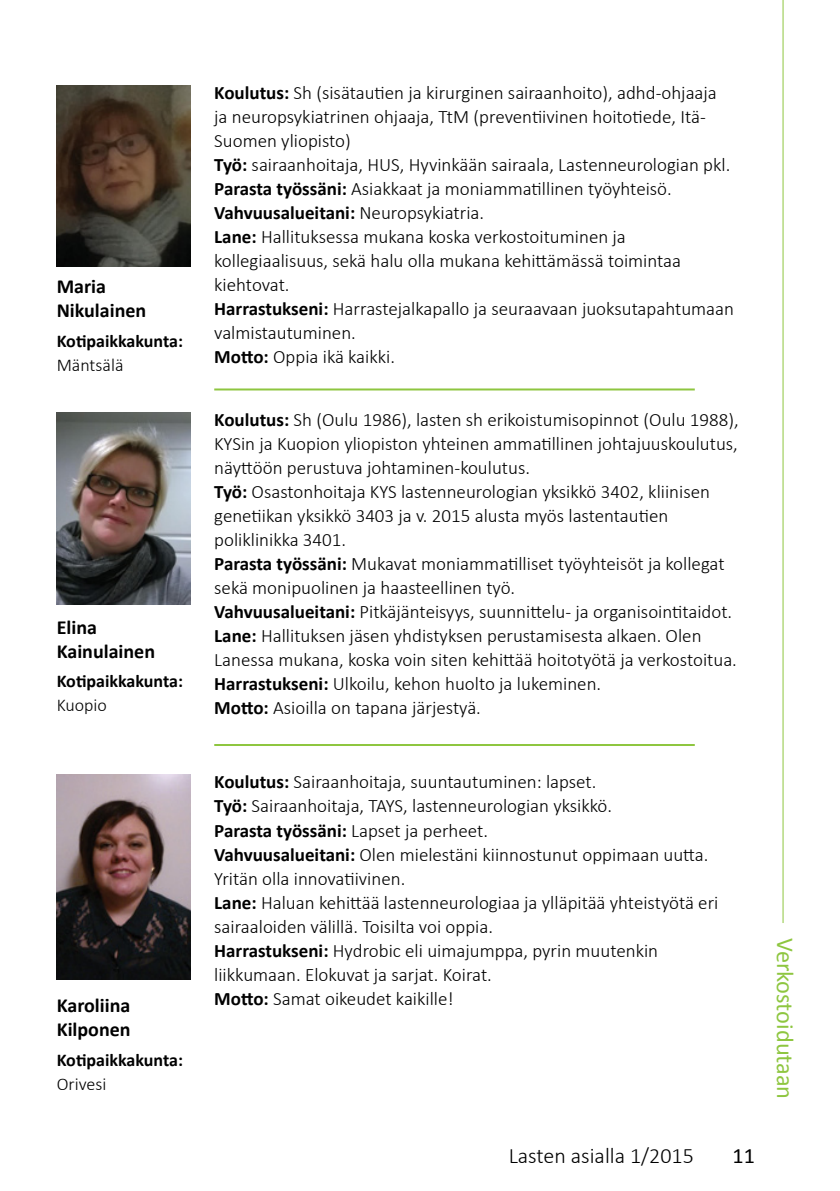
<style>
.page{position:relative;width:840px;height:1191px;background:#fff}
.page>*{position:absolute;margin:0;border:0;box-sizing:border-box;transform-origin:0 0}
.t1{font:24.4px "Calibri";color:#8ec640}
.t2{font:300 22px "Calibri";color:#000}
.t3{font:22px "Calibri";color:#000}
.t4{font:700 20px/24px "Calibri";color:#000}
.t5{font:300 19px/24px "Calibri";color:#000}
.t6{font:700 18px "Calibri";color:#000}
.t7{font:300 18px "Calibri";color:#000}
.s1{font-weight:700}
</style>
<div class="page">
<img style="left:57px;top:85px;width:133px;height:181px">
<img style="left:56px;top:412px;width:134px;height:192px">
<img style="left:57px;top:774px;width:133px;height:205px">
<hr style="left:214px;top:388px;width:480px;height:2px;background:#8ec640">
<hr style="left:214px;top:744px;width:480px;height:2px;background:#8ec640">
<hr style="left:782px;top:0;width:1px;height:923px;background:#8ec640">
<p class="t4" style="left:57px;top:274px;width:91px">Maria<br>Nikulainen</p>
<p class="t6" style="left:57px;top:329px;width:128px">Kotipaikkakunta:</p>
<p class="t7" style="left:57px;top:353px;width:68px">Mäntsälä</p>
<p class="t4" style="left:57px;top:615px;width:100px">Elina<br>Kainulainen</p>
<p class="t6" style="left:57px;top:670px;width:128px">Kotipaikkakunta:</p>
<p class="t7" style="left:57px;top:694px;width:52px">Kuopio</p>
<p class="t4" style="left:57px;top:993px;width:75px">Karoliina<br>Kilponen</p>
<p class="t6" style="left:57px;top:1048px;width:128px">Kotipaikkakunta:</p>
<p class="t7" style="left:57px;top:1072px;width:51px">Orivesi</p>
<p class="t5" style="left:214px;top:81px;width:521px"><span class="s1">Koulutus:</span> Sh (sisätautien ja kirurginen sairaanhoito), adhd-ohjaaja ja neuropsykiatrinen ohjaaja, TtM (preventiivinen hoitotiede, Itä-Suomen yliopisto)<br><span class="s1">Työ:</span> sairaanhoitaja, HUS, Hyvinkään sairaala, Lastenneurologian pkl.<br><span class="s1">Parasta työssäni:</span> Asiakkaat ja moniammatillinen työyhteisö.<br><span class="s1">Vahvuusalueitani:</span> Neuropsykiatria.<br><span class="s1">Lane:</span> Hallituksessa mukana koska verkostoituminen ja kollegiaalisuus, sekä halu olla mukana kehittämässä toimintaa kiehtovat.<br><span class="s1">Harrastukseni:</span> Harrastejalkapallo ja seuraavaan juoksutapahtumaan valmistautuminen.<br><span class="s1">Motto:</span> Oppia ikä kaikki.</p>
<p class="t5" style="left:214px;top:408px;width:526px"><span class="s1">Koulutus:</span> Sh (Oulu 1986), lasten sh erikoistumisopinnot (Oulu 1988), KYSin ja Kuopion yliopiston yhteinen ammatillinen johtajuuskoulutus, näyttöön perustuva johtaminen-koulutus.<br><span class="s1">Työ:</span> Osastonhoitaja KYS lastenneurologian yksikkö 3402, kliinisen genetiikan yksikkö 3403 ja v. 2015 alusta myös lastentautien poliklinikka 3401.<br><span class="s1">Parasta työssäni:</span> Mukavat moniammatilliset työyhteisöt ja kollegat sekä monipuolinen ja haasteellinen työ.<br><span class="s1">Vahvuusalueitani:</span> Pitkäjänteisyys, suunnittelu- ja organisointitaidot.<br><span class="s1">Lane:</span> Hallituksen jäsen yhdistyksen perustamisesta alkaen. Olen Lanessa mukana, koska voin siten kehittää hoitotyötä ja verkostoitua.<br><span class="s1">Harrastukseni:</span> Ulkoilu, kehon huolto ja lukeminen.<br><span class="s1">Motto:</span> Asioilla on tapana järjestyä.</p>
<p class="t5" style="left:214px;top:770px;width:505px"><span class="s1">Koulutus:</span> Sairaanhoitaja, suuntautuminen: lapset.<br><span class="s1">Työ:</span> Sairaanhoitaja, TAYS, lastenneurologian yksikkö.<br><span class="s1">Parasta työssäni:</span> Lapset ja perheet.<br><span class="s1">Vahvuusalueitani:</span> Olen mielestäni kiinnostunut oppimaan uutta.<br>Yritän olla innovatiivinen.<br><span class="s1">Lane:</span> Haluan kehittää lastenneurologiaa ja ylläpitää yhteistyötä eri sairaaloiden välillä. Toisilta voi oppia.<br><span class="s1">Harrastukseni:</span> Hydrobic eli uimajumppa, pyrin muutenkin liikkumaan. Elokuvat ja sarjat. Koirat.<br><span class="s1">Motto:</span> Samat oikeudet kaikille!</p>
<p class="t2" style="left:508px;top:1141px;width:187px">Lasten asialla 1/2015</p>
<p class="t3" style="left:732px;top:1141px;width:24px">11</p>
<p class="t1" style="left:800px;top:938px;width:163px;rotate:90deg">Verkostoidutaan</p>
</div>
